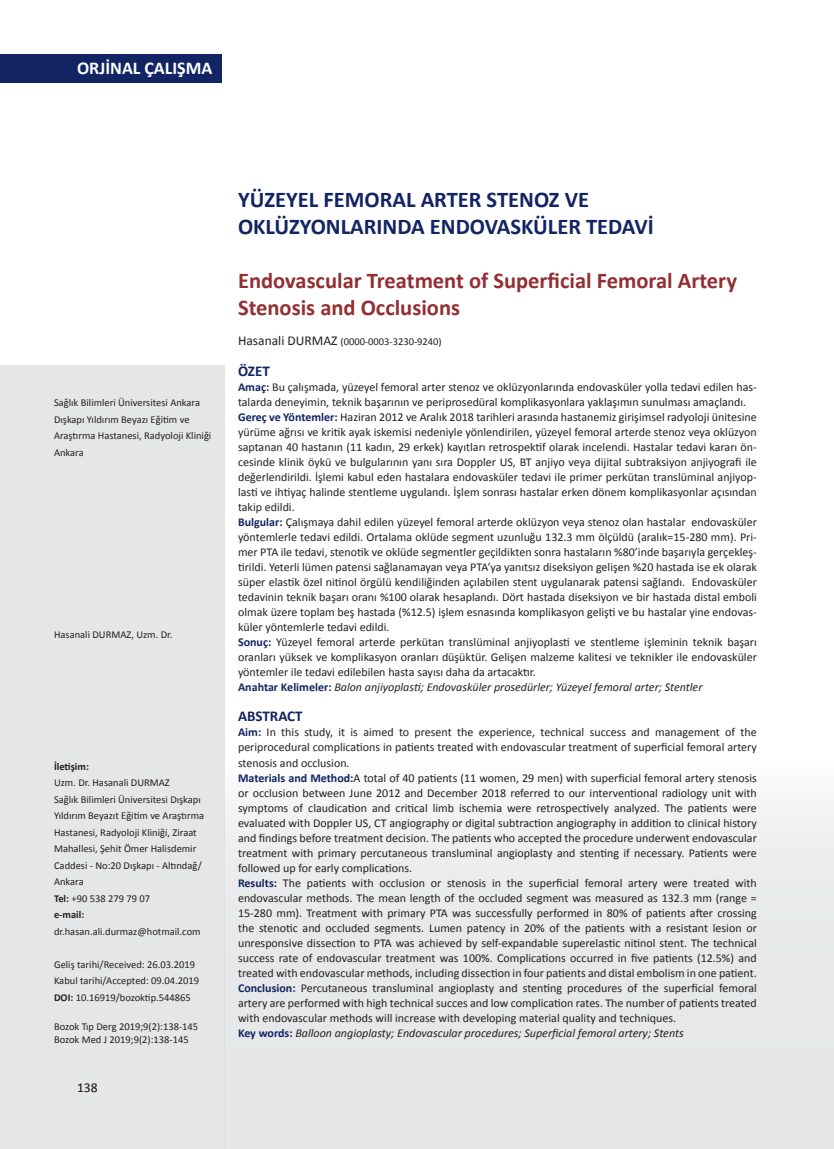
<style>
.page{position:relative;width:834px;height:1149px;background:#fff}
.page>*{position:absolute;margin:0;border:0;box-sizing:border-box;transform-origin:0 0}
.t1{font:700 22.5px/27px "Calibri";color:#922f33}
.t2{font:700 22.5px/27px "Calibri";color:#122463}
.t3{font:700 18px "Calibri";color:#fff}
.t4{font:700 15px "Calibri";color:#122463}
.t5{font:13.5px "Calibri";color:#231f20}
.t6{font:12px/15px "Calibri";color:#231f20;text-align:justify}
.t7{font:italic 12px "Calibri";color:#231f20}
.t8{font:10.5px/16.5px "Calibri";color:#231f20}
.t9{font:700 10.5px "Calibri";color:#231f20}
.s1{font-weight:700}
.s2{font-size:13.5px}
.s3{font-weight:700;color:#122463}
.s4{font-weight:700;font-style:normal;color:#122463}
</style>
<div class="page">
<div style="left:224px;top:763px;width:609px;height:385px;background:linear-gradient(to bottom,#f3f4f4,#e3e3e5)"></div>
<div style="left:0;top:365px;width:224px;height:783px;background:#e5e6e7"></div>
<div style="left:0;top:54px;width:221px;height:28px;background:#122463"></div>
<p class="t3" style="left:77px;top:57px;width:137px">ORJİNAL ÇALIŞMA</p>
<p class="t8" style="left:54px;top:394px;width:159px">Sağlık Bilimleri Üniversitesi Ankara<br>Dışkapı Yıldırım Beyazı Eğitim ve<br>Araştırma Hastanesi, Radyoloji Kliniği</p>
<p class="t8" style="left:54px;top:443px;width:31px">Ankara</p>
<p class="t8" style="left:54px;top:625px;width:120px">Hasanali DURMAZ, Uzm. Dr.</p>
<p class="t9" style="left:54px;top:759px;width:36px">İletişim:</p>
<p class="t8" style="left:54px;top:773px;width:117px">Uzm. Dr. Hasanali DURMAZ</p>
<p class="t8" style="left:54px;top:790px;width:151px">Sağlık Bilimleri Üniversitesi Dışkapı<br>Yıldırım Beyazıt Eğitim ve Araştırma<br>Hastanesi, Radyoloji Kliniği, Ziraat<br>Mahallesi, Şehit Ömer Halisdemir<br>Caddesi - No:20 Dışkapı - Altındağ/<br>Ankara</p>
<p class="t8" style="left:54px;top:889px;width:98px"><span class="s1">Tel:</span> +90 538 279 79 07</p>
<p class="t9" style="left:54px;top:908px;width:32px">e-mail:</p>
<p class="t8" style="left:54px;top:922px;width:148px">dr.hasan.ali.durmaz@hotmail.com</p>
<p class="t8" style="left:54px;top:955px;width:142px">Geliş tarihi/Received: 26.03.2019</p>
<p class="t8" style="left:54px;top:971px;width:147px">Kabul tarihi/Accepted: 09.04.2019</p>
<p class="t8" style="left:54px;top:988px;width:138px"><span class="s1">DOI:</span> 10.16919/bozoktip.544865</p>
<p class="t8" style="left:54px;top:1017px;width:146px">Bozok Tıp Derg 2019;9(2):138-145</p>
<p class="t8" style="left:54px;top:1030px;width:136px">Bozok Med J 2019;9(2):138-145</p>
<p class="t5" style="left:77px;top:1078px;width:22px">138</p>
<p class="t2" style="left:238px;top:185px;width:417px">YÜZEYEL FEMORAL ARTER STENOZ VE<br>OKLÜZYONLARINDA ENDOVASKÜLER TEDAVİ</p>
<p class="t1" style="left:238px;top:266px;width:500px">Endovascular Treatment of Superficial Femoral Artery<br>Stenosis and Occlusions</p>
<p class="t8" style="left:238px;top:332px;width:205px"><span class="s2">Hasanali DURMAZ</span> (0000-0003-3230-9240)</p>
<p class="t4" style="left:238px;top:362px;width:33px">ÖZET</p>
<p class="t6" style="left:238px;top:379px;width:520px"><span class="s3">Amaç:</span> Bu çalışmada, yüzeyel femoral arter stenoz ve oklüzyonlarında endovasküler yolla tedavi edilen has&shy;talarda deneyimin, teknik başarının ve periprosedüral komplikasyonlara yaklaşımın sunulması amaçlandı.</p>
<p class="t6" style="left:238px;top:409px;width:520px"><span class="s3">Gereç ve Yöntemler:</span> Haziran 2012 ve Aralık 2018 tarihleri arasında hastanemiz girişimsel radyoloji ünitesine yürüme ağrısı ve kritik ayak iskemisi nedeniyle yönlendirilen, yüzeyel femoral arterde stenoz veya oklüzyon saptanan 40 hastanın (11 kadın, 29 erkek) kayıtları retrospektif olarak incelendi. Hastalar tedavi kararı ön&shy;cesinde klinik öykü ve bulgularının yanı sıra Doppler US, BT anjiyo veya dijital subtraksiyon anjiyografi ile değerlendirildi. İşlemi kabul eden hastalara endovasküler tedavi ile primer perkütan translüminal anjiyop&shy;lasti ve ihtiyaç halinde stentleme uygulandı. İşlem sonrası hastalar erken dönem komplikasyonlar açısından takip edildi.</p>
<p class="t6" style="left:238px;top:514px;width:520px"><span class="s3">Bulgular:</span> Çalışmaya dahil edilen yüzeyel femoral arterde oklüzyon veya stenoz olan hastalar endovasküler yöntemlerle tedavi edildi. Ortalama oklüde segment uzunluğu 132.3 mm ölçüldü (aralık=15-280 mm). Pri&shy;mer PTA ile tedavi, stenotik ve oklüde segmentler geçildikten sonra hastaların %80’inde başarıyla gerçekleş&shy;tirildi. Yeterli lümen patensi sağlanamayan veya PTA’ya yanıtsız diseksiyon gelişen %20 hastada ise ek olarak süper elastik özel nitinol örgülü kendiliğinden açılabilen stent uygulanarak patensi sağlandı. Endovasküler tedavinin teknik başarı oranı %100 olarak hesaplandı. Dört hastada diseksiyon ve bir hastada distal emboli olmak üzere toplam beş hastada (%12.5) işlem esnasında komplikasyon gelişti ve bu hastalar yine endovas&shy;küler yöntemlerle tedavi edildi.</p>
<p class="t6" style="left:238px;top:634px;width:520px"><span class="s3">Sonuç:</span> Yüzeyel femoral arterde perkütan translüminal anjiyoplasti ve stentleme işleminin teknik başarı oranları yüksek ve komplikasyon oranları düşüktür. Gelişen malzeme kalitesi ve teknikler ile endovasküler yöntemler ile tedavi edilebilen hasta sayısı daha da artacaktır.</p>
<p class="t7" style="left:238px;top:679px;width:466px"><span class="s4">Anahtar Kelimeler:</span> Balon anjiyoplasti; Endovasküler prosedürler; Yüzeyel femoral arter; Stentler</p>
<p class="t4" style="left:238px;top:707px;width:66px">ABSTRACT</p>
<p class="t6" style="left:238px;top:724px;width:520px"><span class="s3">Aim:</span> In this study, it is aimed to present the experience, technical success and management of the periprocedural complications in patients treated with endovascular treatment of superficial femoral artery stenosis and occlusion.</p>
<p class="t6" style="left:238px;top:769px;width:520px"><span class="s3">Materials and Method:</span>A total of 40 patients (11 women, 29 men) with superficial femoral artery stenosis or occlusion between June 2012 and December 2018 referred to our interventional radiology unit with symptoms of claudication and critical limb ischemia were retrospectively analyzed. The patients were evaluated with Doppler US, CT angiography or digital subtraction angiography in addition to clinical history and findings before treatment decision. The patients who accepted the procedure underwent endovascular treatment with primary percutaneous transluminal angioplasty and stenting if necessary. Patients were followed up for early complications.</p>
<p class="t6" style="left:238px;top:874px;width:520px"><span class="s3">Results:</span> The patients with occlusion or stenosis in the superficial femoral artery were treated with endovascular methods. The mean length of the occluded segment was measured as 132.3 mm (range = 15-280 mm). Treatment with primary PTA was successfully performed in 80% of patients after crossing the stenotic and occluded segments. Lumen patency in 20% of the patients with a resistant lesion or unresponsive dissection to PTA was achieved by self-expandable superelastic nitinol stent. The technical success rate of endovascular treatment was 100%. Complications occurred in five patients (12.5%) and treated with endovascular methods, including dissection in four patients and distal embolism in one patient.</p>
<p class="t6" style="left:238px;top:979px;width:520px"><span class="s3">Conclusion:</span> Percutaneous transluminal angioplasty and stenting procedures of the superficial femoral artery are performed with high technical succes and low complication rates. The number of patients treated with endovascular methods will increase with developing material quality and techniques.</p>
<p class="t7" style="left:238px;top:1024px;width:447px"><span class="s4">Key words:</span> Balloon angioplasty; Endovascular procedures; Superficial femoral artery; Stents</p>
</div>
